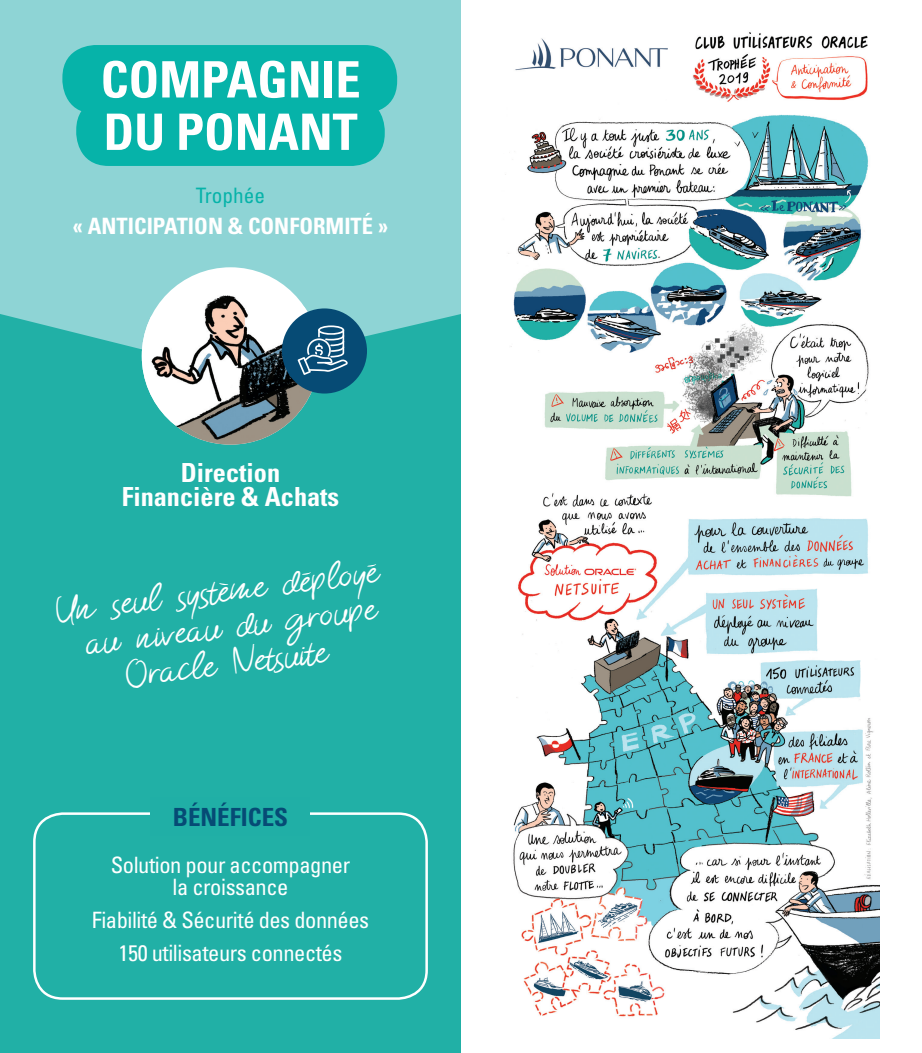
<style>
.page{position:relative;width:922px;height:1053px;background:#fff}
.page>*{position:absolute;margin:0;border:0;box-sizing:border-box;transform-origin:0 0}
.t1{font:700 condensed 50.25px "Univers LT Std";color:#fff}
.t2{font:700 condensed 26.25px/24px "Univers LT Std";color:#fff;text-align:center}
.t3{font:26.12px "Morsal";color:#fff}
.t4{font:700 condensed 25px "Univers LT Std";color:#064b75}
.t5{font:condensed 22.5px/22.5px "Univers LT Std";letter-spacing:-.02em;color:#fff;text-align:center}
.t6{font:700 condensed 22.5px "Univers LT Std";color:#fff}
.t7{font:condensed 21.25px "Univers LT Std";color:#06b3a9}
</style>
<div class="page">
<div style="left:0;top:0;width:461px;height:1052px;background:#8ed4d5"></div>
<div style="left:0;top:314px;width:461px;height:738px;background:#21b0a6"></div>
<div style="left:62px;top:45px;width:335px;height:68px;background:#06b3a9;border-radius:33px"></div>
<div style="left:76px;top:97px;width:308px;height:69px;background:#06b3a9;border-radius:33px"></div>
<img style="left:142px;top:267px;width:177px;height:177px;border-radius:89px">
<div style="left:33px;top:812px;width:395px;height:187px;border:2px solid #fff;border-radius:28px"></div>
<div style="left:150px;top:797px;width:160px;height:39px;background:#20afa6"></div>
<div style="left:282px;top:308px;width:85px;height:85px;background:#064b75;border-radius:50%"></div>
<img style="left:505px;top:32px;width:374px;height:1006px">
<svg style="left:302px;top:572px;width:9px;height:2px"></svg>
<svg style="left:219px;top:583px;width:9px;height:2px"></svg>
<svg style="left:367px;top:564px;width:9px;height:2px"></svg>
<svg style="left:297px;top:325px;width:51px;height:50px"></svg>
<h1 class="t1" style="left:101px;top:49px;width:261px">COMPAGNIE</h1>
<h1 class="t1" style="left:103px;top:101px;width:255px">DU PONANT</h1>
<p class="t7" style="left:196px;top:182px;width:71px">Trophée</p>
<p class="t6" style="left:73px;top:212px;width:317px">« ANTICIPATION &amp; CONFORMITÉ »</p>
<p class="t2" style="left:122px;top:460px;width:219px">Direction<br>Financière &amp; Achats</p>
<p class="t3" style="left:57px;top:597px;width:325px;rotate:-7deg">Un seul systeme deploye</p>
<p class="t3" style="left:85px;top:630px;width:294px;rotate:-7deg">au niveau du groupe</p>
<p class="t3" style="left:125px;top:661px;width:204px;rotate:-7deg">Oracle Netsuite</p>
<p class="t4" style="left:173px;top:801px;width:117px">BÉNÉFICES</p>
<p class="t5" style="left:111px;top:853px;width:241px">Solution pour accompagner la croissance</p>
<p class="t5" style="left:92px;top:903px;width:279px;line-height:33.1px">Fiabilité &amp; Sécurité des données<br>150 utilisateurs connectés</p>
</div>
